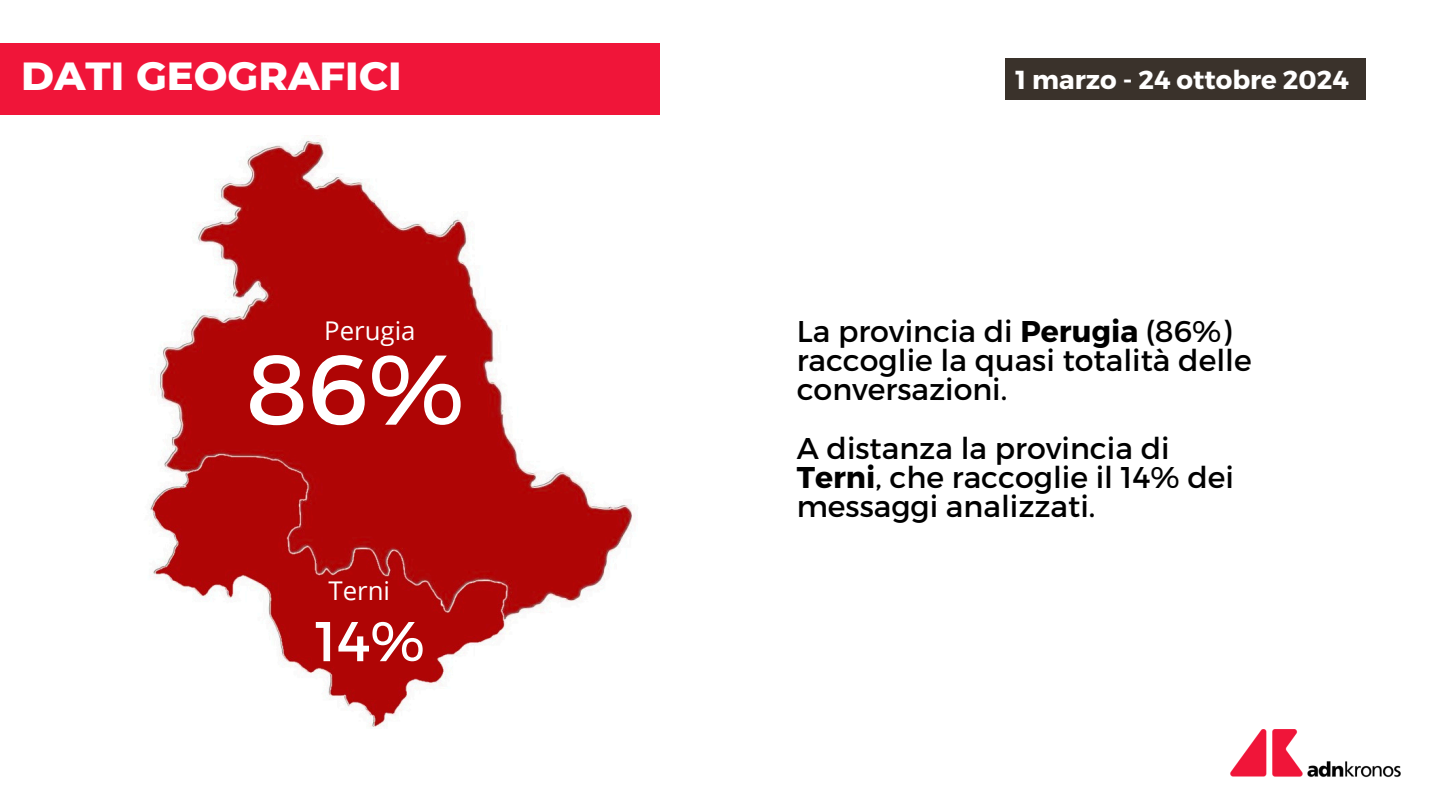
<style>
.page{position:relative;width:1440px;height:810px;background:#fff}
.page>*{position:absolute;margin:0;border:0;box-sizing:border-box;transform-origin:0 0}
.t1{font:98.8px "Montserrat";color:#fff}
.t2{font:56px "Montserrat";color:#fff}
.t3{font:800 40px "Montserrat";color:#fff}
.t4{font:30px/29.2px "Montserrat";color:#000}
.t5{font:700 26px "Montserrat";color:#fff}
.t6{font:25.8px "Open Sans";color:#fff}
.s1{font-weight:700}
</style>
<div class="page">
<img style="left:1230px;top:729px;width:171px;height:49px">
<div style="left:0;top:43px;width:660px;height:71px;background:#f01539"></div>
<img style="left:149px;top:139px;width:483px;height:588px">
<div style="left:1005px;top:58px;width:360px;height:42px;background:#3a322b"></div>
<p class="t3" style="left:21px;top:51px;width:382px">DATI GEOGRAFICI</p>
<h1 class="t5" style="left:1015px;top:63px;width:335px">1 marzo - 24 ottobre 2024</h1>
<h5 class="t6" style="left:324px;top:313px;width:93px">Perugia</h5>
<h4 class="t1" style="left:246px;top:325px;width:220px">86%</h4>
<h4 class="t6" style="left:328px;top:573px;width:63px">Terni</h4>
<p class="t2" style="left:315px;top:605px;width:111px">14%</p>
<p class="t4" style="left:797px;top:315px;width:457px">La provincia di <span class="s1">Perugia</span> (86%) raccoglie la quasi totalità delle conversazioni.</p>
<h2 class="t4" style="left:797px;top:432px;width:439px">A distanza la provincia di<br><span class="s1">Terni</span>, che raccoglie il 14% dei messaggi analizzati.</h2>
</div>
